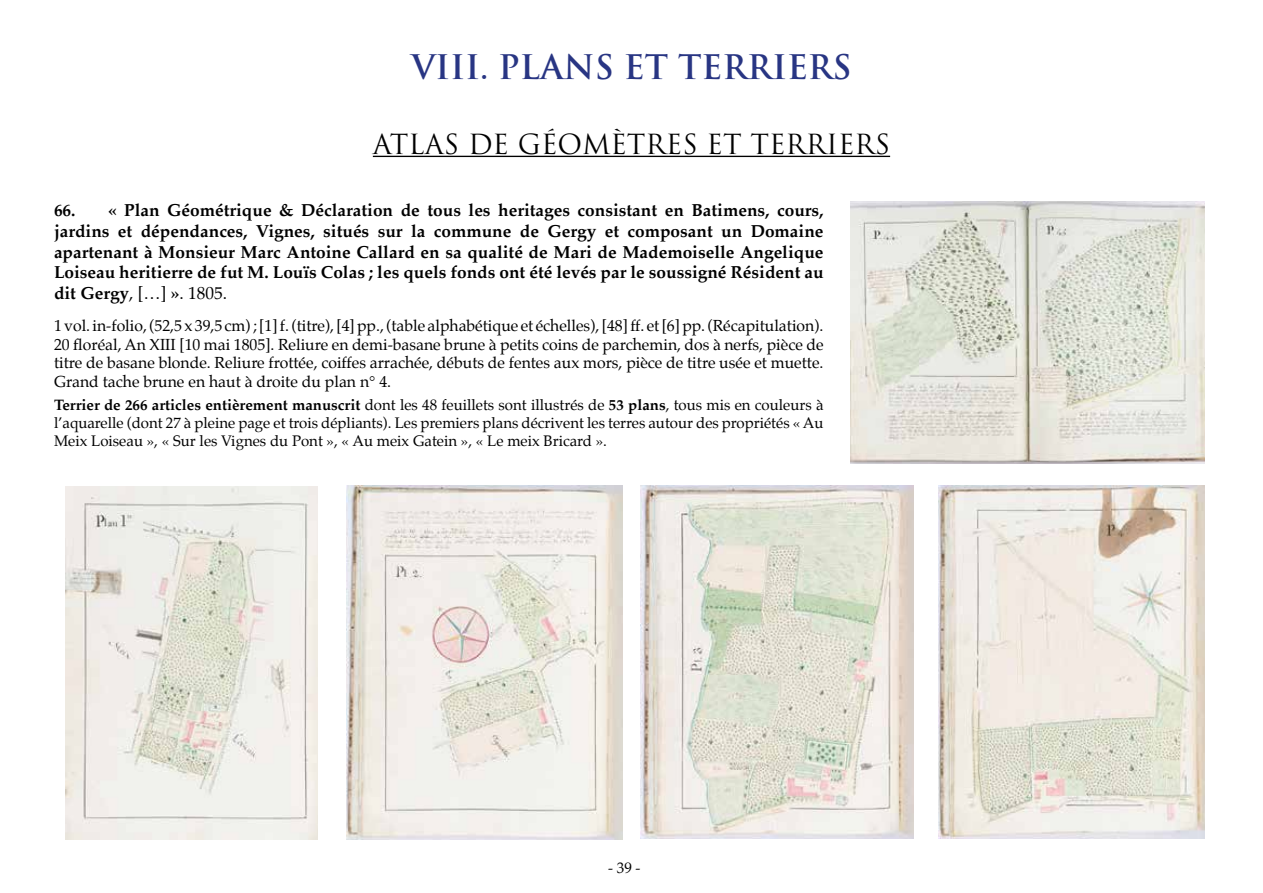
<style>
.page{position:relative;width:1263px;height:893px;background:#fff}
.page>*{position:absolute;margin:0;border:0;box-sizing:border-box;transform-origin:0 0}
.t1{font:700 33px "Trajan Pro";color:#283583}
.t2{font:27px "Trajan Pro";color:#000}
.t3{font:700 17.25px/20.7px "Palatino";color:#000;text-align:justify}
.t4{font:15.75px/18.9px "Palatino";color:#000;text-align:justify}
.t5{font:15px/18px "Palatino";color:#000;text-align:justify}
.s1{font-weight:400}
.s2{font-weight:700}
</style>
<div class="page">
<hr style="left:373px;top:156px;width:517px;height:1px;background:#000">
<img style="left:66px;top:487px;width:251px;height:352px">
<img style="left:347px;top:486px;width:275px;height:353px">
<img style="left:640px;top:486px;width:274px;height:353px">
<img style="left:938px;top:486px;width:266px;height:353px">
<img style="left:850px;top:202px;width:354px;height:261px">
<h1 class="t1" style="left:411px;top:46px;width:442px">VIII. PLANS ET TERRIERS</h1>
<h2 class="t2" style="left:373px;top:127px;width:519px">ATLAS DE GÉOMÈTRES ET TERRIERS</h2>
<p class="t3" style="left:54px;top:200px;width:771px">66. « Plan Géométrique &amp; Déclaration de tous les heritages consistant en Batimens, cours, jardins et dépendances, Vignes, situés sur la commune de Gergy et composant un Domaine apartenant à Monsieur Marc Antoine Callard en sa qualité de Mari de Mademoiselle Angelique Loiseau heritierre de fut M. Louïs Colas ; les quels fonds ont été levés par le soussigné Résident au dit Gergy<span class="s1">, […]</span> »<span class="s1">. 1805.</span></p>
<p class="t4" style="left:54px;top:316px;width:771px">1 vol. in-folio, (52,5 x 39,5 cm) ; [1] f. (titre), [4] pp., (table alphabétique et échelles), [48] ff. et [6] pp. (Récapitulation).<br>20 floréal, An XIII [10 mai 1805]. Reliure en demi-basane brune à petits coins de parchemin, dos à nerfs, pièce de titre de basane blonde. Reliure frottée, coiffes arrachée, débuts de fentes aux mors, pièce de titre usée et muette.<br>Grand tache brune en haut à droite du plan n° 4.</p>
<p class="t5" style="left:54px;top:395px;width:771px"><span class="s2">Terrier de 266 articles entièrement manuscrit</span> dont les 48 feuillets sont illustrés de <span class="s2">53 plans</span>, tous mis en couleurs à l’aquarelle (dont 27 à pleine page et trois dépliants). Les premiers plans décrivent les terres autour des propriétés « Au Meix Loiseau », « Sur les Vignes du Pont », « Au meix Gatein », « Le meix Bricard ».</p>
<p class="t5" style="left:608px;top:858px;width:34px">- 39 -</p>
</div>
